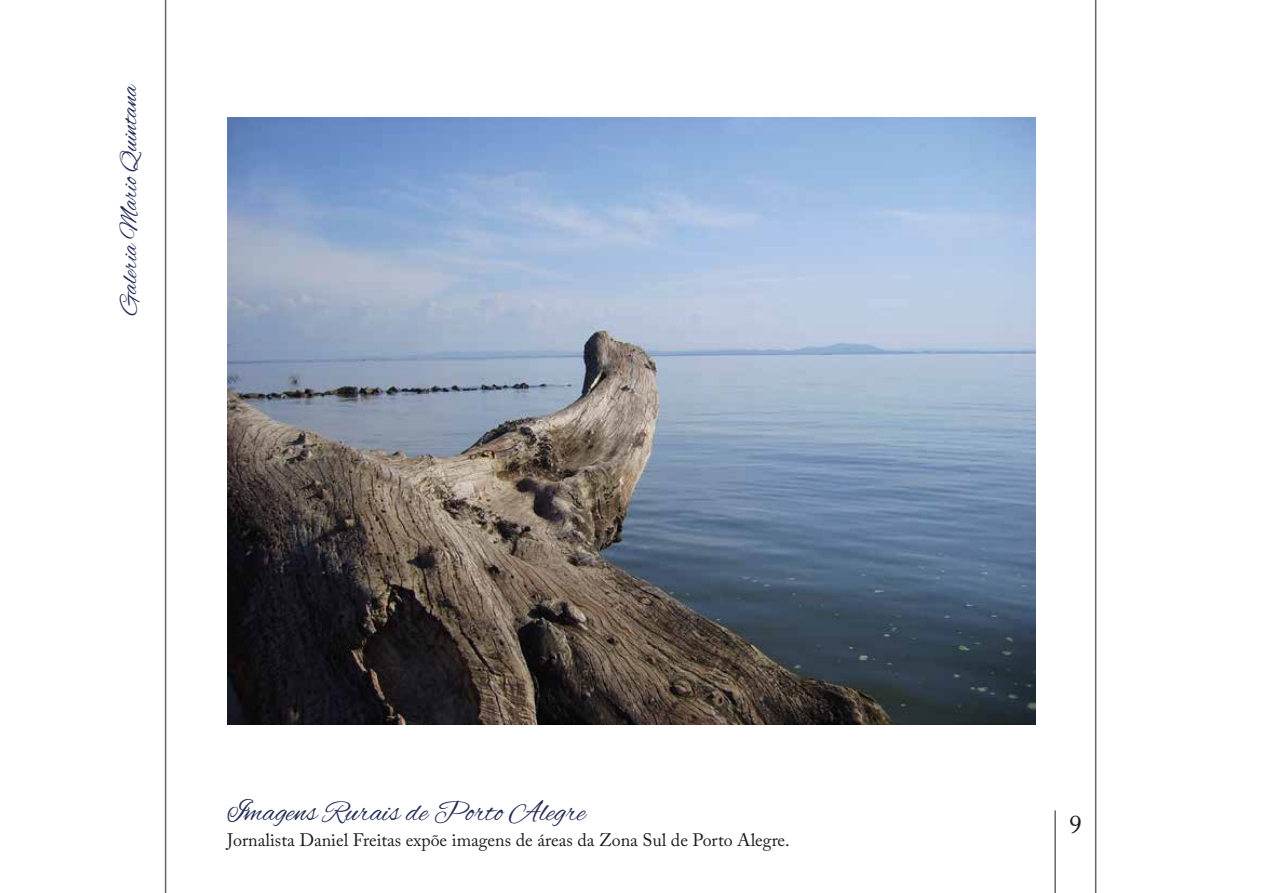
<style>
.page{position:relative;width:1263px;height:893px;background:#fff}
.page>*{position:absolute;margin:0;border:0;box-sizing:border-box;transform-origin:0 0}
.t1{font:30px "Alex Brush";color:#242b56}
.t2{font:25.5px "Alex Brush";color:#242b56}
.t3{font:25.5px "Adobe Caslon Pro";color:#1d1d1b}
.t4{font:18px "Adobe Caslon Pro";color:#1d1d1b}
</style>
<div class="page">
<hr style="left:1095px;top:0;width:1px;height:893px;background:#636969">
<hr style="left:1054px;top:810px;width:2px;height:83px;background:#636969">
<img style="left:227px;top:118px;width:809px;height:606px">
<hr style="left:165px;top:0;width:1px;height:893px;background:#636969">
<h2 class="t2" style="left:115px;top:315px;width:233px;rotate:-90deg">Galeria Mario Quintana</h2>
<h1 class="t1" style="left:227px;top:795px;width:360px">Imagens Rurais de Porto Alegre</h1>
<p class="t4" style="left:227px;top:829px;width:564px">Jornalista Daniel Freitas expõe imagens de áreas da Zona Sul de Porto Alegre.</p>
<h2 class="t3" style="left:1069px;top:809px;width:14px">9</h2>
</div>
